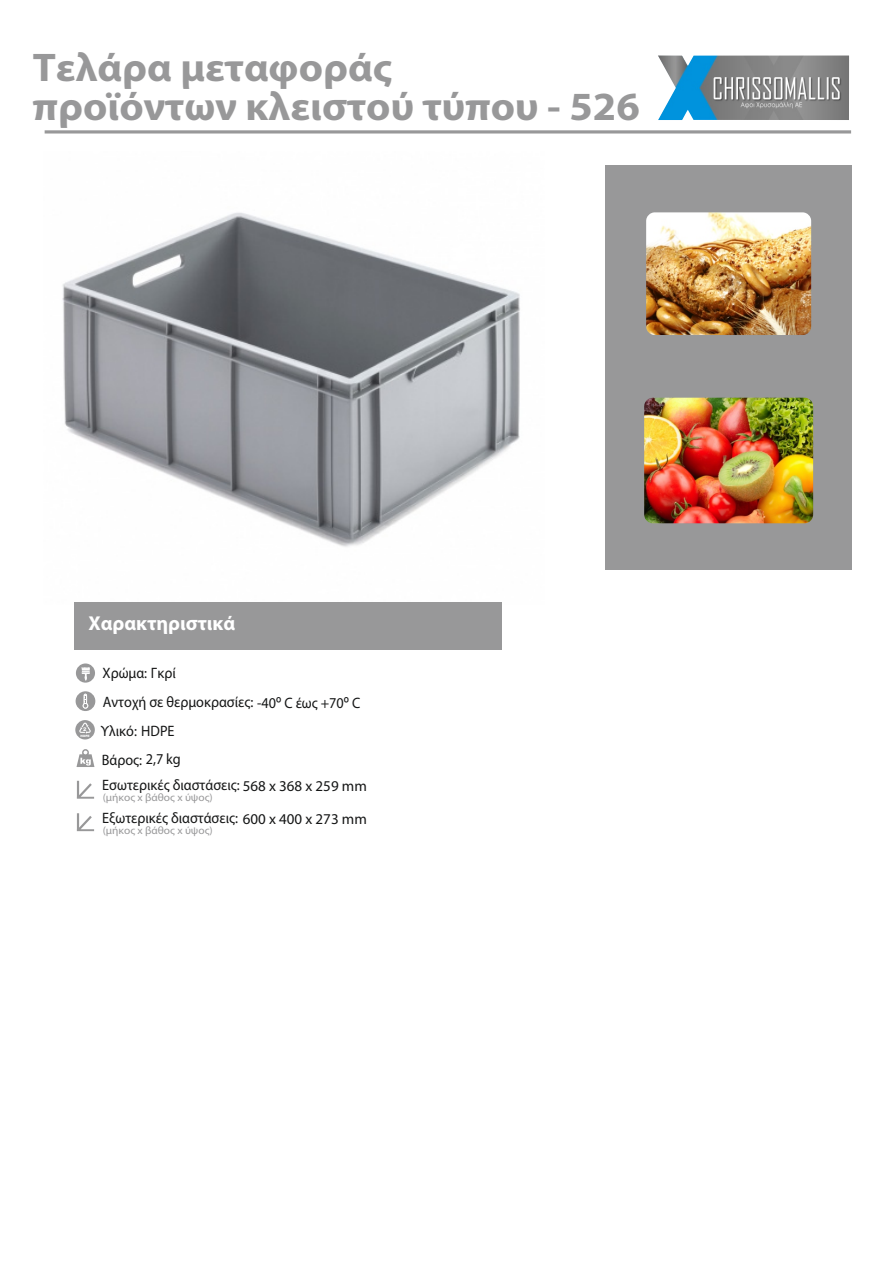
<style>
.page{position:relative;width:893px;height:1263px;background:#fff}
.page>*{position:absolute;margin:0;border:0;box-sizing:border-box;transform-origin:0 0}
.t1{font:700 40.05px/39.8px "Myriad Pro";color:#989899;scale:1.05 1}
.t2{font:700 20.1px "Myriad Pro";color:#fff}
.t3{font:15.15px/29.5px "Myriad Pro";color:#151616;scale:.94 1}
.t4{font:10.8px "Myriad Pro";color:#989899;scale:1.06 1}
.t5{font:900 4.95px "Arial";color:#fff}
.t6{font:900 3px "Arial";color:#fff}
.s1{font-family:"Arial"}
.s2{font-size:15px}
</style>
<div class="page">
<img style="left:62px;top:212px;width:458px;height:335px">
<svg style="left:45px;top:130px;width:806px;height:4px;background:#acacad"></svg>
<div style="left:74px;top:602px;width:428px;height:48px;background:#989899"></div>
<img style="left:658px;top:55px;width:191px;height:65px">
<svg style="left:77px;top:813px;width:17px;height:18px"></svg>
<svg style="left:77px;top:749px;width:17px;height:18px"></svg>
<div style="left:76px;top:663px;width:19px;height:20px;background:#989899;border-radius:50%"></div>
<svg style="left:81px;top:667px;width:9px;height:14px"></svg>
<div style="left:76px;top:691px;width:19px;height:20px;background:#989899;border-radius:50%"></div>
<svg style="left:83px;top:694px;width:5px;height:15px"></svg>
<svg style="left:77px;top:781px;width:17px;height:18px"></svg>
<div style="left:75px;top:720px;width:20px;height:19px;background:#989899;border-radius:50%"></div>
<svg style="left:79px;top:722px;width:12px;height:12px"></svg>
<div style="left:605px;top:165px;width:247px;height:405px;background:#989899"></div>
<img style="left:645px;top:211px;width:168px;height:126px;border-radius:10px">
<div style="left:643px;top:209px;width:171px;height:129px;border:3px solid #989899;border-radius:10px"></div>
<img style="left:643px;top:396px;width:172px;height:129px;border-radius:10px">
<div style="left:641px;top:394px;width:175px;height:132px;border:3px solid #989899;border-radius:10px"></div>
<h1 class="t1" style="left:33px;top:51px;width:580px">Τελάρα μεταφοράς<br>προϊόντων κλειστού τύπου - 526</h1>
<h2 class="t2" style="left:89px;top:615px;width:148px">Χαρακτηριστικά</h2>
<p class="t3" style="left:103px;top:659px;width:276px">Χρώμα: Γκρί<br>Αντοχή σε θερμοκρασίες: -40<span class="s1">º</span> C έως +70<span class="s1">º</span> C</p>
<p class="t5" style="left:83px;top:727px;width:5px">2</p>
<p class="t6" style="left:81px;top:734px;width:11px">HDPE</p>
<p class="t3" style="left:101px;top:717px;width:80px">Υλικό: HDPE</p>
<p class="t3" style="left:102px;top:748px;width:283px;line-height:25.2px">Βάρος: 2,7 kg<br>Εσωτερικές διαστάσεις: <span class="s2">568 x 368 x 259 mm</span></p>
<p class="t4" style="left:103px;top:793px;width:105px">(μήκος x βάθος x ύψος)</p>
<p class="t3" style="left:102px;top:804px;width:283px">Εξωτερικές διαστάσεις: <span class="s2">600 x 400 x 273 mm</span></p>
<p class="t4" style="left:103px;top:826px;width:105px">(μήκος x βάθος x ύψος)</p>
</div>
